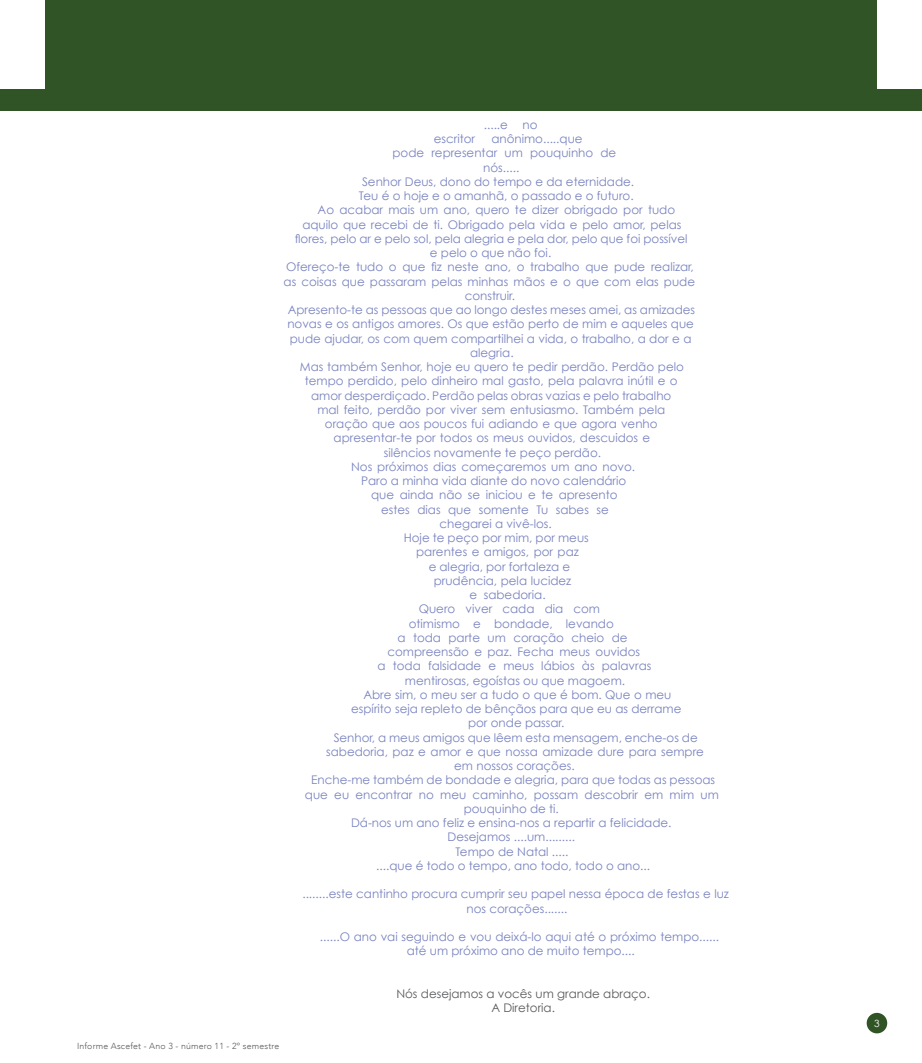
<style>
.page{position:relative;width:922px;height:1063px;background:#fff}
.page>*{position:absolute;margin:0;border:0;box-sizing:border-box;transform-origin:0 0}
.t1{font:11.88px/14.2px "Century Gothic";color:#7882bf;text-align:center}
.t2{font:11.88px/14.2px "Century Gothic";color:#58595b;text-align:center}
.t3{font:10px "Century Gothic";color:#fff}
.t4{font:300 8.75px "Avenir";letter-spacing:.02em;color:#58595b}
</style>
<div class="page">
<div style="left:0;top:89px;width:921px;height:22px;background:#305426"></div>
<div style="left:866px;top:1013px;width:21px;height:20px;background:#305426;border-radius:50%"></div>
<div style="left:45px;top:0;width:831px;height:110px;background:#305426"></div>
<p class="t1" style="left:483px;top:117px;width:55px">.....e no</p>
<p class="t1" style="left:433px;top:131px;width:43px">escritor</p>
<p class="t1" style="left:491px;top:131px;width:93px">anônimo.....que</p>
<p class="t1" style="left:392px;top:146px;width:225px">pode representar um pouquinho de</p>
<p class="t1" style="left:483px;top:160px;width:38px">nós.....</p>
<p class="t1" style="left:362px;top:174px;width:273px">Senhor Deus, dono do tempo e da eternidade.</p>
<p class="t1" style="left:359px;top:188px;width:276px">Teu é o hoje e o amanhã, o passado e o futuro.</p>
<p class="t1" style="left:317px;top:203px;width:359px">Ao acabar mais um ano, quero te dizer obrigado por tudo</p>
<p class="t1" style="left:302px;top:217px;width:380px">aquilo que recebi de ti. Obrigado pela vida e pelo amor, pelas</p>
<p class="t1" style="left:295px;top:231px;width:394px">flores, pelo ar e pelo sol, pela alegria e pela dor, pelo que foi possível</p>
<p class="t1" style="left:430px;top:245px;width:123px">e pelo o que não foi.</p>
<p class="t1" style="left:286px;top:260px;width:409px">Ofereço-te tudo o que fiz neste ano, o trabalho que pude realizar,</p>
<p class="t1" style="left:283px;top:274px;width:413px">as coisas que passaram pelas minhas mãos e o que com elas pude</p>
<p class="t1" style="left:464px;top:288px;width:52px">construir.</p>
<p class="t1" style="left:287px;top:302px;width:409px">Apresento-te as pessoas que ao longo destes meses amei, as amizades</p>
<p class="t1" style="left:287px;top:317px;width:408px">novas e os antigos amores. Os que estão perto de mim e aqueles que</p>
<p class="t1" style="left:290px;top:331px;width:403px">pude ajudar, os com quem compartilhei a vida, o trabalho, a dor e a</p>
<p class="t1" style="left:470px;top:345px;width:45px">alegria.</p>
<p class="t1" style="left:300px;top:359px;width:385px">Mas também Senhor, hoje eu quero te pedir perdão. Perdão pelo</p>
<p class="t1" style="left:305px;top:374px;width:374px">tempo perdido, pelo dinheiro mal gasto, pela palavra inútil e o</p>
<p class="t1" style="left:311px;top:388px;width:361px">amor desperdiçado. Perdão pelas obras vazias e pelo trabalho</p>
<p class="t1" style="left:317px;top:402px;width:349px">mal feito, perdão por viver sem entusiasmo. Também pela</p>
<p class="t1" style="left:325px;top:416px;width:334px">oração que aos poucos fui adiando e que agora venho</p>
<p class="t1" style="left:333px;top:431px;width:318px">apresentar-te por todos os meus ouvidos, descuidos e</p>
<p class="t1" style="left:384px;top:445px;width:219px">silêncios novamente te peço perdão.</p>
<p class="t1" style="left:351px;top:459px;width:285px">Nos próximos dias começaremos um ano novo.</p>
<p class="t1" style="left:361px;top:473px;width:266px">Paro a minha vida diante do novo calendário</p>
<p class="t1" style="left:371px;top:488px;width:248px">que ainda não se iniciou e te apresento</p>
<p class="t1" style="left:381px;top:502px;width:229px">estes dias que somente Tu sabes se</p>
<p class="t1" style="left:439px;top:516px;width:114px">chegarei a vivê-los.</p>
<p class="t1" style="left:403px;top:530px;width:187px">Hoje te peço por mim, por meus</p>
<p class="t1" style="left:416px;top:545px;width:164px">parentes e amigos, por paz</p>
<p class="t1" style="left:428px;top:559px;width:143px">e alegria, por fortaleza e</p>
<p class="t1" style="left:433px;top:573px;width:139px">prudência, pela lucidez</p>
<p class="t1" style="left:469px;top:587px;width:78px">e sabedoria.</p>
<p class="t1" style="left:418px;top:602px;width:183px">Quero viver cada dia com</p>
<p class="t1" style="left:408px;top:616px;width:206px">otimismo e bondade, levando</p>
<p class="t1" style="left:397px;top:630px;width:232px">a toda parte um coração cheio de</p>
<p class="t1" style="left:387px;top:644px;width:254px">compreensão e paz. Fecha meus ouvidos</p>
<p class="t1" style="left:377px;top:659px;width:275px">a toda falsidade e meus lábios às palavras</p>
<p class="t1" style="left:405px;top:673px;width:221px">mentirosas, egoístas ou que magoem.</p>
<p class="t1" style="left:363px;top:687px;width:309px">Abre sim, o meu ser a tudo o que é bom. Que o meu</p>
<p class="t1" style="left:351px;top:701px;width:332px">espírito seja repleto de bênçãos para que eu as derrame</p>
<p class="t1" style="left:468px;top:716px;width:98px">por onde passar.</p>
<p class="t1" style="left:333px;top:730px;width:365px">Senhor, a meus amigos que lêem esta mensagem, enche-os de</p>
<p class="t1" style="left:326px;top:744px;width:379px">sabedoria, paz e amor e que nossa amizade dure para sempre</p>
<p class="t1" style="left:454px;top:758px;width:122px">em nossos corações.</p>
<p class="t1" style="left:311px;top:773px;width:405px">Enche-me também de bondade e alegria, para que todas as pessoas</p>
<p class="t1" style="left:305px;top:787px;width:415px">que eu encontrar no meu caminho, possam descobrir em mim um</p>
<p class="t1" style="left:463px;top:801px;width:97px">pouquinho de ti.</p>
<p class="t1" style="left:351px;top:815px;width:322px">Dá-nos um ano feliz e ensina-nos a repartir a felicidade.</p>
<p class="t1" style="left:447px;top:830px;width:129px">Desejamos ....um.........</p>
<p class="t1" style="left:455px;top:844px;width:114px">Tempo de Natal .....</p>
<p class="t1" style="left:376px;top:858px;width:275px">....que é todo o tempo, ano todo, todo o ano...</p>
<p class="t1" style="left:302px;top:887px;width:428px">........este cantinho procura cumprir seu papel nessa época de festas e luz nos corações.......</p>
<p class="t1" style="left:320px;top:929px;width:400px">......O ano vai seguindo e vou deixá-lo aqui até o próximo tempo...... até um próximo ano de muito tempo....</p>
<p class="t2" style="left:396px;top:986px;width:255px">Nós desejamos a vocês um grande abraço.<br>A Diretoria.</p>
<p class="t4" style="left:77px;top:1041px;width:204px">Informe Ascefet - Ano 3 - número 11 - 2º semestre</p>
<p class="t3" style="left:873px;top:1017px;width:7px">3</p>
</div>
